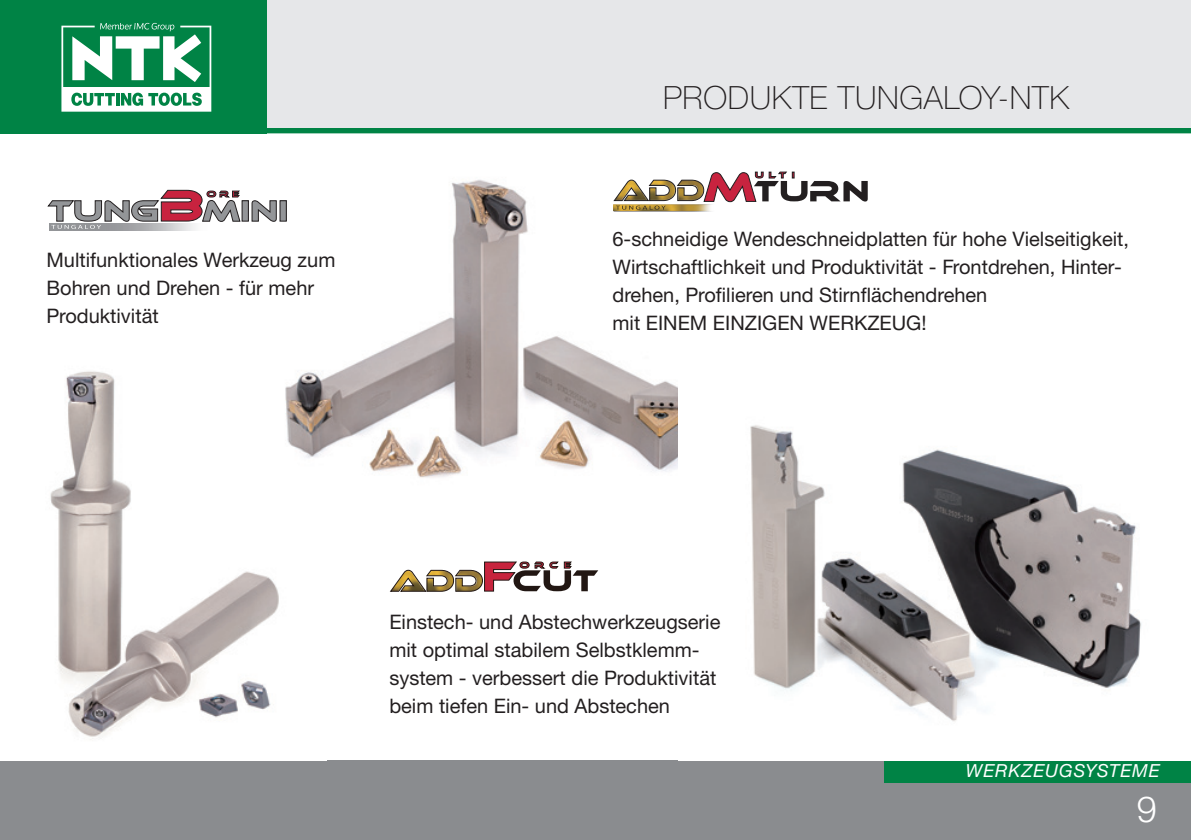
<style>
.page{position:relative;width:1191px;height:840px;background:#fff}
.page>*{position:absolute;margin:0;border:0;box-sizing:border-box;transform-origin:0 0}
.t1{font:300 36px "Helvetica Neue LTW1 G";color:#fff}
.t2{font:100 32px "Helvetica Neue LTW1 G";letter-spacing:.02em;color:#231f20}
.t3{font:20px/28px "Helvetica Neue LTW1 G";color:#231f20}
.t4{font:italic 18px "Helvetica Neue LTW1 G";letter-spacing:.05em;color:#fff}
</style>
<div class="page">
<div style="left:0;top:760px;width:1191px;height:79px;background:#8a8c8f"></div>
<div style="left:884px;top:760px;width:307px;height:22px;background:#008345"></div>
<div style="left:0;top:128px;width:1191px;height:5px;background:#008345"></div>
<div style="left:0;top:0;width:1191px;height:128px;background:#e6e7e9"></div>
<img style="left:50px;top:371px;width:229px;height:369px">
<img style="left:238px;top:179px;width:473px;height:338px">
<img style="left:678px;top:370px;width:464px;height:352px">
<svg style="left:49px;top:229px;width:146px;height:1px"></svg>
<div style="left:242px;top:201px;width:6px;height:20px;background:#939598"></div>
<div style="left:242px;top:200px;width:7px;height:21px;border:1px solid #231f20"></div>
<svg style="left:251px;top:200px;width:26px;height:22px"></svg>
<div style="left:280px;top:201px;width:6px;height:20px;background:#939598"></div>
<div style="left:280px;top:200px;width:6px;height:21px;border:1px solid #231f20"></div>
<svg style="left:47px;top:190px;width:193px;height:39px"></svg>
<svg style="left:613px;top:171px;width:254px;height:40px"></svg>
<svg style="left:390px;top:561px;width:208px;height:30px"></svg>
<div style="left:0;top:0;width:266px;height:133px;background:#008345"></div>
<svg style="left:61px;top:23px;width:150px;height:89px"></svg>
<p class="t3" style="left:46px;top:245px;width:290px">Multifunktionales Werkzeug zum<br>Bohren und Drehen - für mehr<br>Produktivität</p>
<h2 class="t2" style="left:663px;top:78px;width:407px">PRODUKTE TUNGALOY-NTK</h2>
<p class="t3" style="left:612px;top:225px;width:518px">6-schneidige Wendeschneidplatten für hohe Vielseitigkeit, Wirtschaftlichkeit und Produktivität - Frontdrehen, Hinter&shy;drehen, Profilieren und Stirnflächendrehen<br>mit EINEM EINZIGEN WERKZEUG!</p>
<p class="t3" style="left:389px;top:607px;width:333px">Einstech- und Abstechwerkzeugserie mit optimal stabilem Selbstklemm&shy;system - verbessert die Produktivität beim tiefen Ein- und Abstechen</p>
<p class="t4" style="left:965px;top:759px;width:195px">WERKZEUGSYSTEME</p>
<h1 class="t1" style="left:1137px;top:786px;width:22px">9</h1>
</div>
